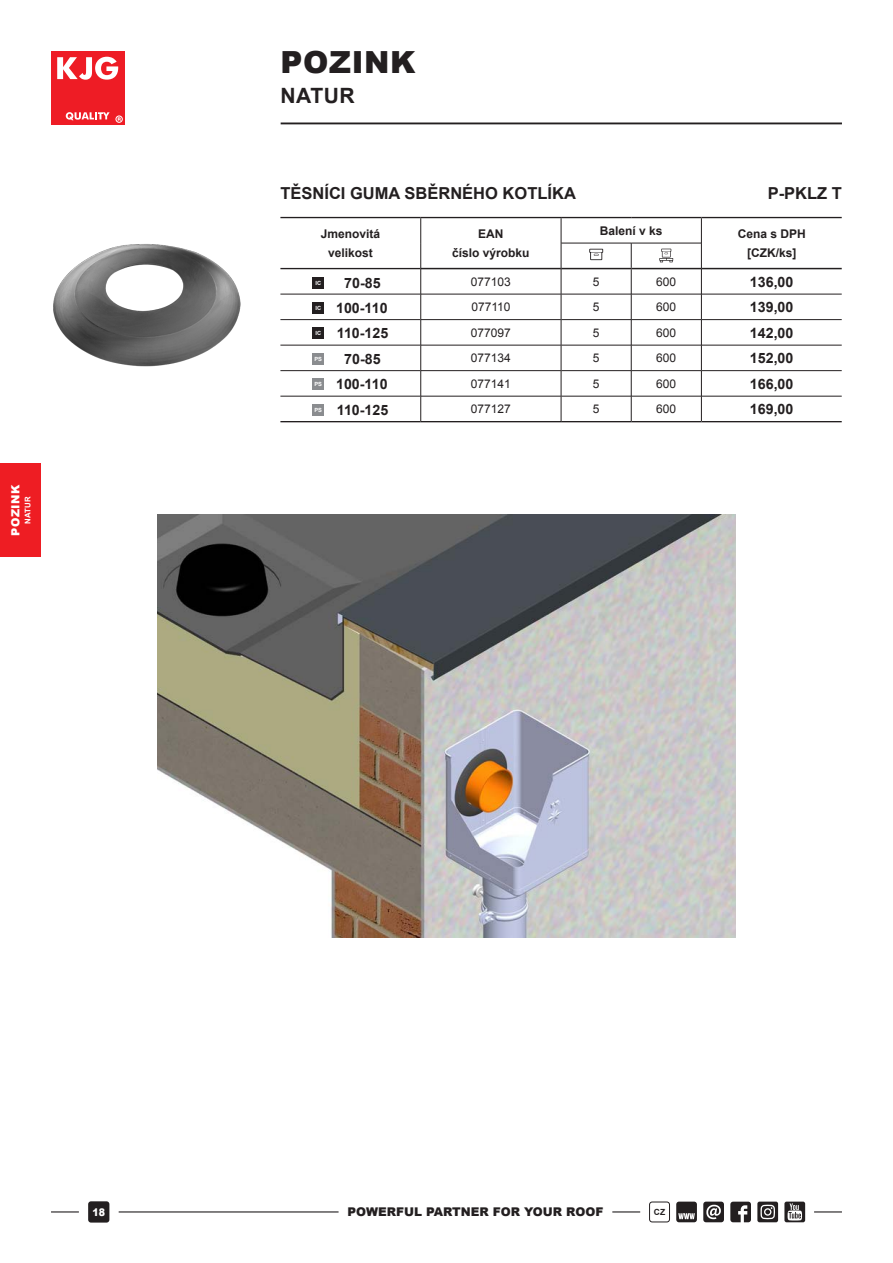
<style>
.page{position:relative;width:893px;height:1263px;background:#fff}
.page>*{position:absolute;margin:0;border:0;box-sizing:border-box;transform-origin:0 0}
.t1{font:900 30.45px "Arial";letter-spacing:.02em;color:#231f20}
.t2{font:700 21.15px "Arial";letter-spacing:.02em;color:#231f20}
.t3{font:700 16.5px "Arial";color:#231f20}
.t4{font:700 14.25px "Arial";color:#231f20}
.t5{font:12px "Arial";color:#231f20}
.t6{font:700 12px/19.5px "Arial";color:#231f20;text-align:center}
.t7{font:900 12px "Arial";color:#231f20}
.t8{font:900 11.25px "Arial";letter-spacing:.03em;color:#fff}
.t9{font:900 10.5px "Arial";color:#fff;scale:.9 1}
.t10{font:700 8.4px "Arial";color:#231f20}
.t11{font:700 7.8px "Arial";letter-spacing:.03em;color:#fff}
.t12{font:700 5.7px "Arial";color:#fff}
</style>
<div class="page">
<hr style="left:281px;top:122px;width:561px;height:2px;background:#231f20">
<div style="left:88px;top:1201px;width:21px;height:21px;background:#231f20;border-radius:3px"></div>
<svg style="left:51px;top:1211px;width:28px;height:1px"></svg>
<svg style="left:612px;top:1211px;width:28px;height:1px"></svg>
<svg style="left:814px;top:1211px;width:28px;height:1px"></svg>
<hr style="left:119px;top:1211px;width:220px;height:1px;background:#231f20">
<div style="left:51px;top:51px;width:73px;height:73px;background:#ee1c25"></div>
<svg style="left:66px;top:112px;width:57px;height:11px"></svg>
<svg style="left:57px;top:57px;width:61px;height:23px"></svg>
<svg style="left:784px;top:1201px;width:21px;height:21px"></svg>
<svg style="left:703px;top:1201px;width:21px;height:21px"></svg>
<svg style="left:676px;top:1201px;width:21px;height:21px"></svg>
<svg style="left:757px;top:1201px;width:21px;height:21px"></svg>
<svg style="left:730px;top:1201px;width:21px;height:21px"></svg>
<div style="left:649px;top:1202px;width:21px;height:20px;border:1px solid #231f20;border-radius:3px"></div>
<div style="left:1px;top:463px;width:40px;height:94px;background:#ee1d23"></div>
<img style="left:53px;top:216px;width:261px;height:180px">
<img style="left:157px;top:514px;width:579px;height:424px">
<hr style="left:421px;top:421px;width:140px;height:1px;background:#231f20">
<hr style="left:561px;top:421px;width:70px;height:1px;background:#231f20">
<hr style="left:631px;top:421px;width:70px;height:1px;background:#231f20">
<hr style="left:701px;top:421px;width:141px;height:1px;background:#231f20">
<hr style="left:421px;top:294px;width:140px;height:1px;background:#231f20">
<hr style="left:561px;top:294px;width:70px;height:1px;background:#231f20">
<hr style="left:631px;top:294px;width:70px;height:1px;background:#231f20">
<hr style="left:702px;top:294px;width:140px;height:1px;background:#231f20">
<hr style="left:421px;top:319px;width:140px;height:1px;background:#231f20">
<hr style="left:561px;top:319px;width:70px;height:1px;background:#231f20">
<hr style="left:631px;top:319px;width:70px;height:1px;background:#231f20">
<hr style="left:702px;top:319px;width:140px;height:1px;background:#231f20">
<hr style="left:421px;top:345px;width:140px;height:1px;background:#231f20">
<hr style="left:561px;top:345px;width:70px;height:1px;background:#231f20">
<hr style="left:631px;top:345px;width:70px;height:1px;background:#231f20">
<hr style="left:702px;top:345px;width:140px;height:1px;background:#231f20">
<hr style="left:421px;top:370px;width:140px;height:1px;background:#231f20">
<hr style="left:561px;top:370px;width:70px;height:1px;background:#231f20">
<hr style="left:631px;top:370px;width:70px;height:1px;background:#231f20">
<hr style="left:702px;top:370px;width:140px;height:1px;background:#231f20">
<hr style="left:421px;top:396px;width:140px;height:1px;background:#231f20">
<hr style="left:561px;top:396px;width:70px;height:1px;background:#231f20">
<hr style="left:631px;top:396px;width:70px;height:1px;background:#231f20">
<hr style="left:702px;top:396px;width:140px;height:1px;background:#231f20">
<hr style="left:421px;top:268px;width:140px;height:1px;background:#231f20">
<hr style="left:561px;top:268px;width:70px;height:1px;background:#231f20">
<hr style="left:631px;top:268px;width:70px;height:1px;background:#231f20">
<hr style="left:702px;top:268px;width:140px;height:1px;background:#231f20">
<hr style="left:280px;top:217px;width:141px;height:1px;background:#231f20">
<hr style="left:421px;top:217px;width:140px;height:1px;background:#231f20">
<hr style="left:561px;top:217px;width:70px;height:1px;background:#231f20">
<hr style="left:631px;top:217px;width:70px;height:1px;background:#231f20">
<hr style="left:701px;top:217px;width:141px;height:1px;background:#231f20">
<hr style="left:280px;top:268px;width:140px;height:1px;background:#231f20">
<hr style="left:280px;top:421px;width:141px;height:1px;background:#231f20">
<hr style="left:280px;top:294px;width:140px;height:1px;background:#231f20">
<hr style="left:280px;top:319px;width:140px;height:1px;background:#231f20">
<hr style="left:280px;top:345px;width:140px;height:1px;background:#231f20">
<hr style="left:280px;top:370px;width:140px;height:1px;background:#231f20">
<hr style="left:280px;top:396px;width:140px;height:1px;background:#231f20">
<svg style="left:420px;top:218px;width:1px;height:203px"></svg>
<svg style="left:561px;top:218px;width:1px;height:203px"></svg>
<hr style="left:561px;top:243px;width:70px;height:1px;background:#231f20">
<hr style="left:631px;top:243px;width:70px;height:1px;background:#231f20">
<svg style="left:631px;top:243px;width:1px;height:178px"></svg>
<svg style="left:701px;top:218px;width:1px;height:203px"></svg>
<svg style="left:589px;top:249px;width:14px;height:11px"></svg>
<svg style="left:659px;top:249px;width:14px;height:13px"></svg>
<div style="left:312px;top:277px;width:12px;height:12px;background:#231f20"></div>
<div style="left:312px;top:302px;width:12px;height:12px;background:#231f20"></div>
<div style="left:312px;top:327px;width:12px;height:12px;background:#231f20"></div>
<div style="left:312px;top:353px;width:12px;height:12px;background:#8a8c8f"></div>
<div style="left:312px;top:378px;width:12px;height:12px;background:#8a8c8f"></div>
<div style="left:312px;top:404px;width:12px;height:12px;background:#8a8c8f"></div>
<p class="t8" style="left:7px;top:536px;width:52px;rotate:-90deg">POZINK</p>
<p class="t11" style="left:23px;top:524px;width:29px;rotate:-90deg">NATUR</p>
<h1 class="t1" style="left:281px;top:40px;width:137px">POZINK</h1>
<h2 class="t2" style="left:281px;top:81px;width:75px">NATUR</h2>
<p class="t3" style="left:280px;top:182px;width:297px">TĚSNÍCI GUMA SBĚRNÉHO KOTLÍKA</p>
<p class="t3" style="left:768px;top:182px;width:76px">P-PKLZ T</p>
<p class="t6" style="left:321px;top:224px;width:61px">Jmenovitá velikost</p>
<p class="t6" style="left:452px;top:224px;width:79px">EAN<br>číslo výrobku</p>
<p class="t6" style="left:600px;top:221px;width:64px">Balení v ks</p>
<p class="t6" style="left:738px;top:224px;width:70px">Cena s DPH [CZK/ks]</p>
<p class="t12" style="left:315px;top:279px;width:7px">IC</p>
<p class="t4" style="left:344px;top:273px;width:38px">70-85</p>
<p class="t5" style="left:471px;top:274px;width:42px">077103</p>
<p class="t5" style="left:593px;top:274px;width:8px">5</p>
<p class="t5" style="left:656px;top:274px;width:22px">600</p>
<p class="t4" style="left:750px;top:272px;width:45px">136,00</p>
<p class="t12" style="left:315px;top:304px;width:7px">IC</p>
<p class="t4" style="left:336px;top:298px;width:53px">100-110</p>
<p class="t5" style="left:471px;top:299px;width:41px">077110</p>
<p class="t5" style="left:593px;top:299px;width:8px">5</p>
<p class="t5" style="left:656px;top:299px;width:22px">600</p>
<p class="t4" style="left:750px;top:298px;width:45px">139,00</p>
<p class="t12" style="left:315px;top:330px;width:7px">IC</p>
<p class="t4" style="left:337px;top:324px;width:53px">110-125</p>
<p class="t5" style="left:471px;top:325px;width:42px">077097</p>
<p class="t5" style="left:593px;top:325px;width:8px">5</p>
<p class="t5" style="left:656px;top:325px;width:22px">600</p>
<p class="t4" style="left:750px;top:323px;width:45px">142,00</p>
<p class="t12" style="left:314px;top:355px;width:9px">PS</p>
<p class="t4" style="left:344px;top:349px;width:38px">70-85</p>
<p class="t5" style="left:471px;top:350px;width:42px">077134</p>
<p class="t5" style="left:593px;top:350px;width:8px">5</p>
<p class="t5" style="left:656px;top:350px;width:22px">600</p>
<p class="t4" style="left:750px;top:349px;width:45px">152,00</p>
<p class="t12" style="left:314px;top:381px;width:9px">PS</p>
<p class="t4" style="left:336px;top:375px;width:53px">100-110</p>
<p class="t5" style="left:471px;top:376px;width:42px">077141</p>
<p class="t5" style="left:593px;top:376px;width:8px">5</p>
<p class="t5" style="left:656px;top:376px;width:22px">600</p>
<p class="t4" style="left:750px;top:374px;width:45px">166,00</p>
<p class="t12" style="left:314px;top:406px;width:9px">PS</p>
<p class="t4" style="left:337px;top:400px;width:53px">110-125</p>
<p class="t5" style="left:471px;top:401px;width:42px">077127</p>
<p class="t5" style="left:593px;top:401px;width:8px">5</p>
<p class="t5" style="left:656px;top:401px;width:22px">600</p>
<p class="t4" style="left:750px;top:399px;width:45px">169,00</p>
<p class="t9" style="left:92px;top:1204px;width:16px">18</p>
<p class="t7" style="left:348px;top:1203px;width:257px">POWERFUL PARTNER FOR YOUR ROOF</p>
<p class="t10" style="left:654px;top:1206px;width:13px">CZ</p>
</div>
